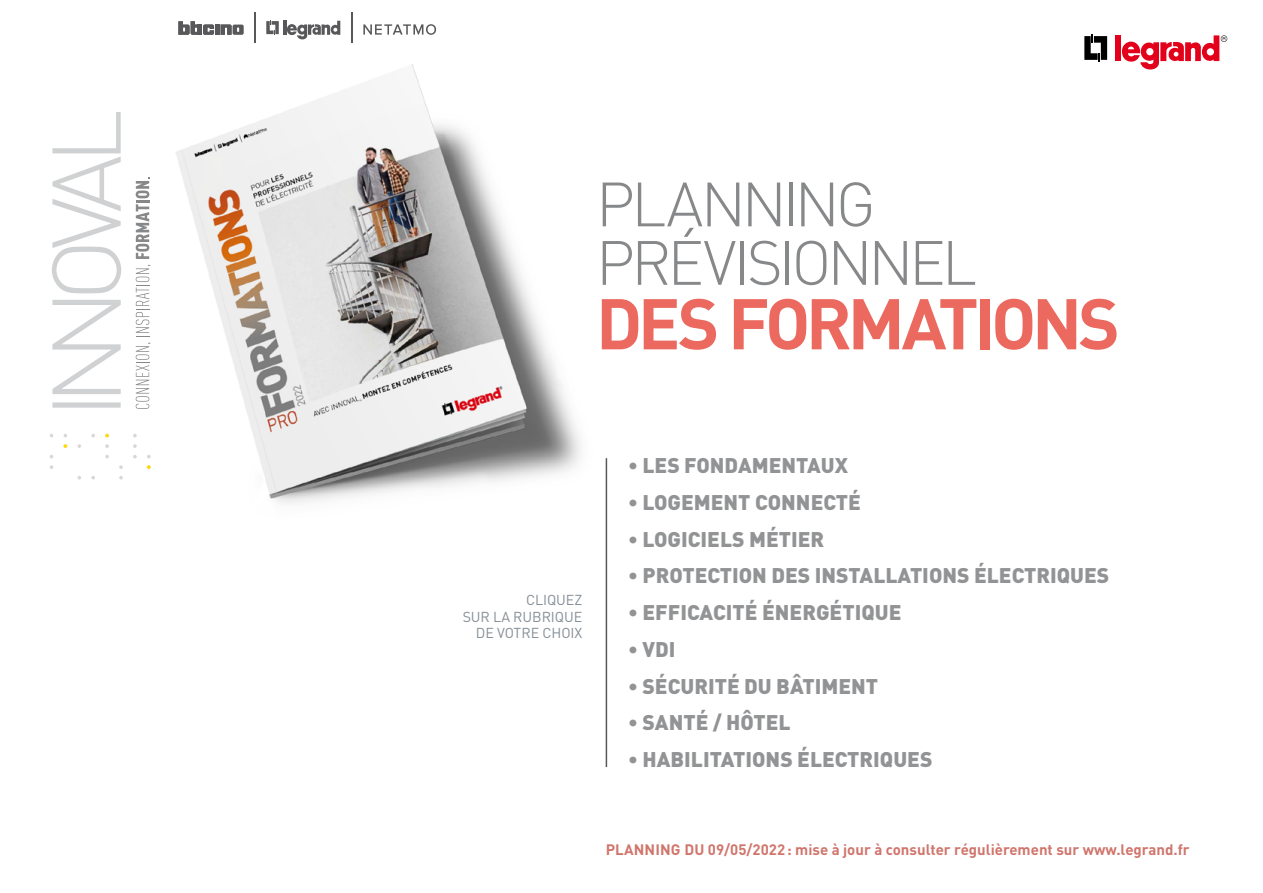
<style>
.page{position:relative;width:1263px;height:893px;background:#fff}
.page>*{position:absolute;margin:0;border:0;box-sizing:border-box;transform-origin:0 0}
.t1{font:700 70.5px "DIN Pro";letter-spacing:-.065em;color:#eb695e}
.t2{font:300 61.5px/58.5px "DIN Pro";letter-spacing:-.065em;color:#87888a}
.t3{font:900 21px "DIN Pro";color:#929395}
.t4{font:700 15px "DIN Pro";color:#d0756c}
.t5{font:14.25px/16.5px "DIN Pro";letter-spacing:-.005em;color:#848e95;text-align:right}
</style>
<div class="page">
<img style="left:176px;top:64px;width:430px;height:480px">
<svg style="left:1084px;top:34px;width:23px;height:28px"></svg>
<div style="left:1115px;top:35px;width:6px;height:26px;background:#e2001a"></div>
<svg style="left:1122px;top:35px;width:105px;height:35px"></svg>
<hr style="left:606px;top:458px;width:1px;height:309px;background:#58585a">
<svg style="left:50px;top:465px;width:3px;height:4px"></svg>
<svg style="left:77px;top:444px;width:4px;height:4px"></svg>
<svg style="left:105px;top:444px;width:4px;height:4px"></svg>
<svg style="left:105px;top:455px;width:4px;height:3px"></svg>
<svg style="left:119px;top:465px;width:4px;height:4px"></svg>
<svg style="left:119px;top:476px;width:4px;height:3px"></svg>
<svg style="left:133px;top:434px;width:4px;height:3px"></svg>
<svg style="left:133px;top:444px;width:4px;height:4px"></svg>
<svg style="left:133px;top:455px;width:4px;height:3px"></svg>
<svg style="left:147px;top:465px;width:4px;height:4px"></svg>
<svg style="left:64px;top:444px;width:3px;height:4px"></svg>
<svg style="left:105px;top:434px;width:4px;height:3px"></svg>
<svg style="left:52px;top:112px;width:69px;height:296px"></svg>
<svg style="left:136px;top:343px;width:15px;height:66px"></svg>
<svg style="left:136px;top:265px;width:15px;height:72px"></svg>
<svg style="left:136px;top:178px;width:13px;height:81px"></svg>
<hr style="left:198px;top:25px;width:4px;height:10px;background:#58585a">
<div style="left:215px;top:25px;width:5px;height:10px;background:#58585a"></div>
<svg style="left:221px;top:25px;width:23px;height:10px"></svg>
<svg style="left:178px;top:21px;width:19px;height:14px"></svg>
<svg style="left:203px;top:24px;width:11px;height:11px"></svg>
<svg style="left:266px;top:20px;width:13px;height:15px"></svg>
<hr style="left:283px;top:21px;width:3px;height:14px;background:#58585a">
<svg style="left:287px;top:21px;width:53px;height:19px"></svg>
<hr style="left:351px;top:12px;width:2px;height:31px;background:#58585a">
<hr style="left:254px;top:12px;width:2px;height:31px;background:#58585a">
<svg style="left:363px;top:24px;width:73px;height:11px"></svg>
<h2 class="t2" style="left:596px;top:170px;width:382px">PLANNING<br>PRÉVISIONNEL</h2>
<h1 class="t1" style="left:596px;top:265px;width:525px">DES FORMATIONS</h1>
<p class="t5" style="left:463px;top:591px;width:121px">CLIQUEZ<br>SUR LA RUBRIQUE<br>DE VOTRE CHOIX</p>
<p class="t3" style="left:628px;top:451px;width:221px">• LES FONDAMENTAUX</p>
<p class="t3" style="left:628px;top:488px;width:234px">• LOGEMENT CONNECTÉ</p>
<p class="t3" style="left:628px;top:525px;width:197px">• LOGICIELS MÉTIER</p>
<p class="t3" style="left:628px;top:561px;width:482px">• PROTECTION DES INSTALLATIONS ÉLECTRIQUES</p>
<p class="t3" style="left:628px;top:598px;width:275px">• EFFICACITÉ ÉNERGÉTIQUE</p>
<p class="t3" style="left:628px;top:635px;width:49px">• VDI</p>
<p class="t3" style="left:628px;top:672px;width:251px">• SÉCURITÉ DU BÂTIMENT</p>
<p class="t3" style="left:628px;top:708px;width:164px">• SANTÉ / HÔTEL</p>
<p class="t3" style="left:628px;top:745px;width:306px">• HABILITATIONS ÉLECTRIQUES</p>
<p class="t4" style="left:606px;top:837px;width:585px">PLANNING DU 09/05/2022: mise à jour à consulter régulièrement sur www.legrand.fr</p>
</div>
